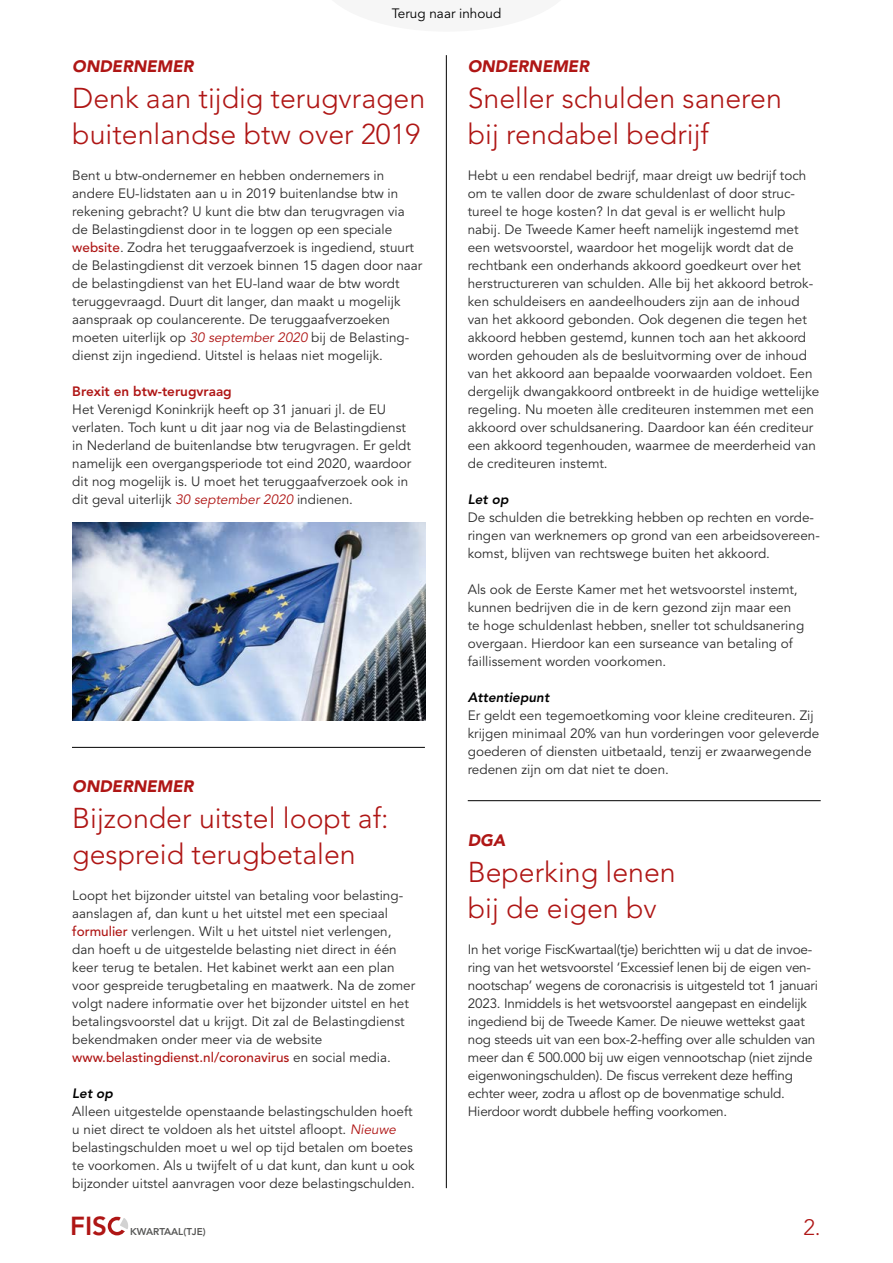
<style>
.page{position:relative;width:893px;height:1263px;background:#fff}
.page>*{position:absolute;margin:0;border:0;box-sizing:border-box;transform-origin:0 0}
.Kop{font:300 28.5px/36px "Avenir LT";color:#af1615}
.t1{font:800 25.95px "Avenir LT";color:#af1615}
.t2{font:300 22.2px "Avenir LT";color:#af1615}
.Kop-2{font:italic 900 16.5px "Avenir LT";color:#af1615}
.Platte_tekst{font:13.5px/18px "Avenir LT";color:#2c2c2c}
.Let_op___Tip{font:italic 800 13.5px "Avenir LT";color:#000}
.Tussenkop{font:800 13.5px "Avenir LT";color:#af1615}
.t3{font:13.5px "Avenir LT";color:#000}
.t4{font:800 9.9px "Avenir LT";color:#575756}
.s1{font-weight:500;color:#af1615}
.s2{font-style:italic;color:#af1615}
</style>
<div class="page">
<div style="left:108px;top:1217px;width:18px;height:18px;border:3px solid #af1615;border-radius:50%"></div>
<svg style="left:114px;top:1216px;width:14px;height:19px"></svg>
<hr style="left:72px;top:747px;width:353px;height:1px;background:#000">
<img style="left:72px;top:522px;width:353px;height:198px">
<hr style="left:446px;top:55px;width:1px;height:1133px;background:#000">
<hr style="left:468px;top:800px;width:353px;height:1px;background:#000">
<p class="t3" style="left:392px;top:5px;width:111px">Terug naar inhoud</p>
<p class="Kop-2" style="left:468px;top:56px;width:123px">ONDERNEMER</p>
<p class="Kop" style="left:468px;top:80px;width:316px">Sneller schulden saneren bij rendabel bedrijf</p>
<p class="Platte_tekst" style="left:468px;top:167px;width:353px">Hebt u een rendabel bedrijf, maar dreigt uw bedrijf toch om te vallen door de zware schuldenlast of door struc&shy;tureel te hoge kosten? In dat geval is er wellicht hulp nabij. De Tweede Kamer heeft namelijk ingestemd met een wetsvoorstel, waardoor het mogelijk wordt dat de rechtbank een onderhands akkoord goedkeurt over het herstructureren van schulden. Alle bij het akkoord betrok&shy;ken schuldeisers en aandeelhouders zijn aan de inhoud van het akkoord gebonden. Ook degenen die tegen het akkoord hebben gestemd, kunnen toch aan het akkoord worden gehouden als de besluitvorming over de inhoud van het akkoord aan bepaalde voorwaarden voldoet. Een dergelijk dwangakkoord ontbreekt in de huidige wettelijke regeling. Nu moeten àlle crediteuren instemmen met een akkoord over schuldsanering. Daardoor kan één crediteur een akkoord tegenhouden, waarmee de meerderheid van de crediteuren instemt.</p>
<p class="Let_op___Tip" style="left:468px;top:491px;width:42px">Let op</p>
<p class="Platte_tekst" style="left:468px;top:509px;width:354px">De schulden die betrekking hebben op rechten en vorde&shy;ringen van werknemers op grond van een arbeidsovereen&shy;komst, blijven van rechtswege buiten het akkoord.</p>
<p class="Platte_tekst" style="left:468px;top:581px;width:338px">Als ook de Eerste Kamer met het wetsvoorstel instemt, kunnen bedrijven die in de kern gezond zijn maar een te hoge schuldenlast hebben, sneller tot schuldsanering overgaan. Hierdoor kan een surseance van betaling of faillissement worden voorkomen.</p>
<p class="Let_op___Tip" style="left:468px;top:689px;width:83px">Attentiepunt</p>
<p class="Platte_tekst" style="left:468px;top:707px;width:353px">Er geldt een tegemoetkoming voor kleine crediteuren. Zij krijgen minimaal 20% van hun vorderingen voor geleverde goederen of diensten uitbetaald, tenzij er zwaarwegende redenen zijn om dat niet te doen.</p>
<p class="Kop-2" style="left:72px;top:56px;width:123px">ONDERNEMER</p>
<p class="Kop" style="left:72px;top:80px;width:354px">Denk aan tijdig terugvragen buitenlandse btw over 2019</p>
<p class="Platte_tekst" style="left:72px;top:167px;width:352px">Bent u btw-ondernemer en hebben ondernemers in andere EU-lidstaten aan u in 2019 buitenlandse btw in rekening gebracht? U kunt die btw dan terugvragen via de Belastingdienst door in te loggen op een speciale <span class="s1">website</span>. Zodra het teruggaafverzoek is ingediend, stuurt de Belastingdienst dit verzoek binnen 15 dagen door naar de belastingdienst van het EU-land waar de btw wordt teruggevraagd. Duurt dit langer, dan maakt u mogelijk aanspraak op coulancerente. De teruggaafverzoeken moeten uiterlijk op <span class="s2">30 september 2020</span> bij de Belasting&shy;dienst zijn ingediend. Uitstel is helaas niet mogelijk.</p>
<p class="Tussenkop" style="left:72px;top:383px;width:161px">Brexit en btw-terugvraag</p>
<p class="Platte_tekst" style="left:72px;top:401px;width:341px">Het Verenigd Koninkrijk heeft op 31 januari jl. de EU verlaten. Toch kunt u dit jaar nog via de Belastingdienst in Nederland de buitenlandse btw terugvragen. Er geldt namelijk een overgangsperiode tot eind 2020, waardoor dit nog mogelijk is. U moet het teruggaafverzoek ook in dit geval uiterlijk <span class="s2">30 september 2020</span> indienen.</p>
<p class="Kop-2" style="left:72px;top:776px;width:123px">ONDERNEMER</p>
<p class="Kop" style="left:72px;top:800px;width:318px">Bijzonder uitstel loopt af: gespreid terugbetalen</p>
<p class="Platte_tekst" style="left:72px;top:887px;width:344px">Loopt het bijzonder uitstel van betaling voor belasting&shy;aanslagen af, dan kunt u het uitstel met een speciaal <span class="s1">formulier</span> verlengen. Wilt u het uitstel niet verlengen, dan hoeft u de uitgestelde belasting niet direct in één keer terug te betalen. Het kabinet werkt aan een plan voor gespreide terugbetaling en maatwerk. Na de zomer volgt nadere informatie over het bijzonder uitstel en het betalingsvoorstel dat u krijgt. Dit zal de Belastingdienst bekendmaken onder meer via de website <span class="s1">www.belastingdienst.nl/coronavirus</span> en social media.</p>
<p class="Let_op___Tip" style="left:72px;top:1085px;width:42px">Let op</p>
<p class="Platte_tekst" style="left:72px;top:1103px;width:344px">Alleen uitgestelde openstaande belastingschulden hoeft u niet direct te voldoen als het uitstel afloopt. <span class="s2">Nieuwe </span>belastingschulden moet u wel op tijd betalen om boetes te voorkomen. Als u twijfelt of u dat kunt, dan kunt u ook bijzonder uitstel aanvragen voor deze belastingschulden.</p>
<p class="Kop-2" style="left:468px;top:830px;width:39px">DGA</p>
<p class="Kop" style="left:468px;top:854px;width:209px">Beperking lenen bij de eigen bv</p>
<p class="Platte_tekst" style="left:468px;top:941px;width:352px">In het vorige FiscKwartaal(tje) berichtten wij u dat de invoe&shy;ring van het wetsvoorstel ‘Excessief lenen bij de eigen ven&shy;nootschap’ wegens de coronacrisis is uitgesteld tot 1 januari 2023. Inmiddels is het wetsvoorstel aangepast en eindelijk ingediend bij de Tweede Kamer. De nieuwe wettekst gaat nog steeds uit van een box-2-heffing over alle schulden van meer dan € 500.000 bij uw eigen vennootschap (niet zijnde eigenwoningschulden). De fiscus verrekent deze heffing echter weer, zodra u aflost op de bovenmatige schuld.<br>Hierdoor wordt dubbele heffing voorkomen.</p>
<h2 class="t1" style="left:70px;top:1210px;width:38px">FIS</h2>
<p class="t4" style="left:130px;top:1226px;width:77px">KWARTAAL(TJE)</p>
<h3 class="t2" style="left:803px;top:1214px;width:19px">2.</h3>
</div>
